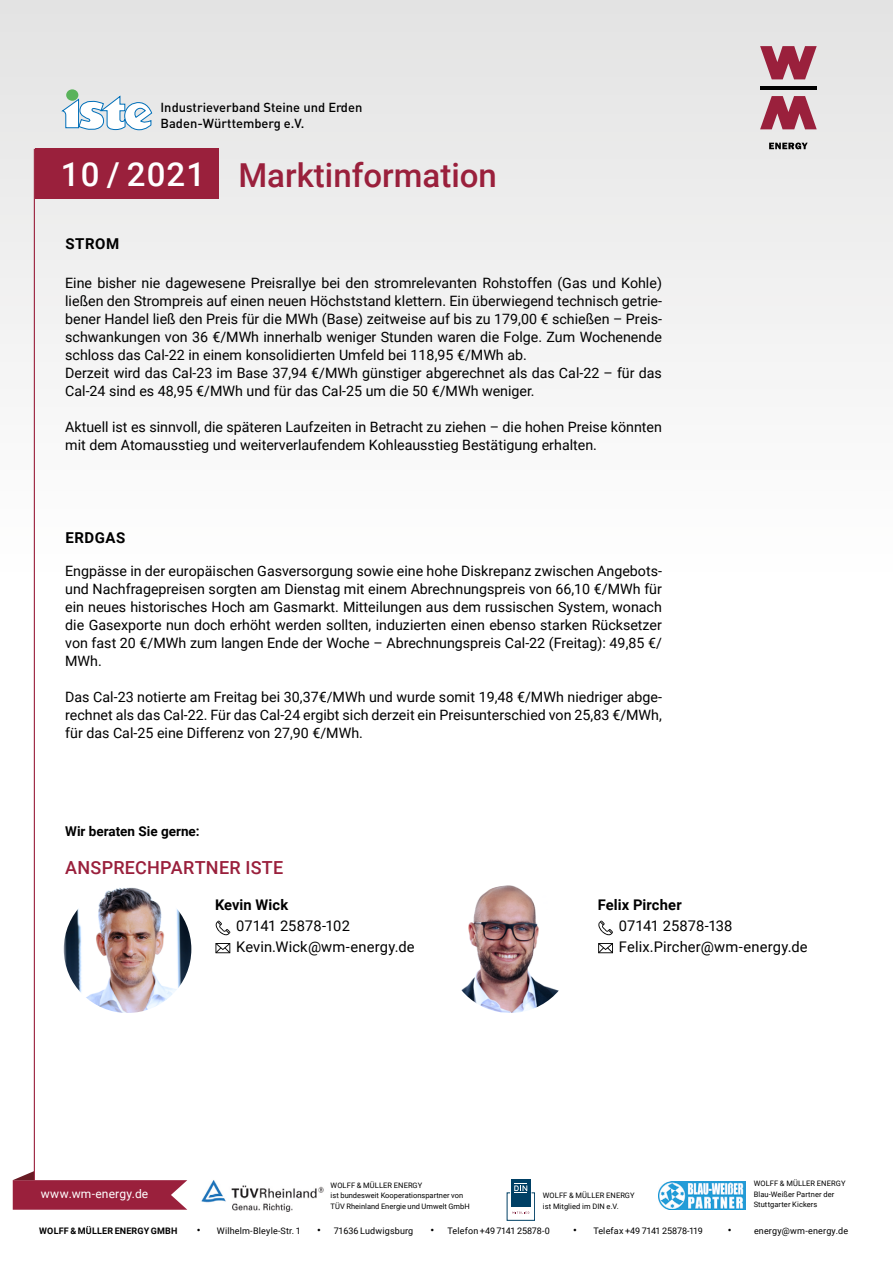
<style>
.page{position:relative;width:893px;height:1263px;background:#fff}
.page>*{position:absolute;margin:0;border:0;box-sizing:border-box;transform-origin:0 0}
.t1{font:500 33px "Roboto";color:#9a203c}
.t2{font:500 18px "Roboto";letter-spacing:.015em;color:#9a203c}
.t3{font:700 15px "Roboto";letter-spacing:.035em;color:#000}
.t4{font:14.7px/21px "Roboto";letter-spacing:.005em;color:#000}
.t5{font:700 14.7px "Roboto";letter-spacing:.005em;color:#000}
.t6{font:14.25px/18px "Roboto";color:#000}
.t7{font:700 13.5px "Roboto";color:#000}
.t8{font:500 12.9px/16px "DIN";color:#000}
.t9{font:12px "Roboto";letter-spacing:.015em;color:#fff}
.t10{font:9px "Roboto";letter-spacing:.015em;color:#000}
.t11{font:9px "Roboto";letter-spacing:-.01em;color:#000}
.t12{font:700 9px "Roboto";letter-spacing:.02em;color:#000}
.t13{font:9px "Roboto";letter-spacing:-.005em;color:#000}
.t14{font:7.5px/10.5px "Roboto";letter-spacing:.01em;color:#000}
.s1{color:#fff}
.s2{font-weight:500;font-size:10.8px}
</style>
<div class="page">
<div style="left:0;top:0;width:893px;height:1263px;background:linear-gradient(to bottom,#ebebeb,#fff)"></div>
<svg style="left:13px;top:1171px;width:174px;height:39px"></svg>
<img style="left:201px;top:1179px;width:124px;height:33px">
<img style="left:659px;top:1181px;width:86px;height:28px">
<div style="left:511px;top:1180px;width:19px;height:27px;background:#004065"></div>
<svg style="left:507px;top:1183px;width:28px;height:38px"></svg>
<hr style="left:760px;top:86px;width:57px;height:3px;background:#000">
<svg style="left:760px;top:96px;width:57px;height:33px;background:#b56678"></svg>
<svg style="left:760px;top:46px;width:57px;height:33px;background:#b46577"></svg>
<svg style="left:769px;top:143px;width:39px;height:6px"></svg>
<hr style="left:34px;top:149px;width:1px;height:1031px;background:#9a203c">
<img style="left:64px;top:885px;width:127px;height:128px;border-radius:64px">
<img style="left:446px;top:885px;width:128px;height:128px;border-radius:64px">
<svg style="left:215px;top:920px;width:15px;height:15px"></svg>
<svg style="left:215px;top:943px;width:15px;height:10px"></svg>
<svg style="left:598px;top:920px;width:15px;height:15px"></svg>
<svg style="left:598px;top:943px;width:15px;height:10px"></svg>
<div style="left:66px;top:89px;width:12px;height:12px;background:#5ab35b;border-radius:50%"></div>
<svg style="left:62px;top:95px;width:90px;height:35px"></svg>
<div style="left:35px;top:149px;width:184px;height:50px;background:#9a203c"></div>
<p class="t8" style="left:161px;top:99px;width:203px">Industrieverband Steine und Erden<br>Baden-Württemberg e.V.</p>
<h1 class="t1" style="left:61px;top:152px;width:437px"><span class="s1">10 / 2021</span> Marktinformation</h1>
<p class="t3" style="left:65px;top:234px;width:55px">STROM</p>
<p class="t6" style="left:65px;top:273px;width:598px">Eine bisher nie dagewesene Preisrallye bei den stromrelevanten Rohstoffen (Gas und Kohle) ließen den Strompreis auf einen neuen Höchststand klettern. Ein überwiegend technisch getrie&shy;bener Handel ließ den Preis für die MWh (Base) zeitweise auf bis zu 179,00 € schießen – Preis&shy;schwankungen von 36 €/MWh innerhalb weniger Stunden waren die Folge. Zum Wochenende schloss das Cal-22 in einem konsolidierten Umfeld bei 118,95 €/MWh ab.<br>Derzeit wird das Cal-23 im Base 37,94 €/MWh günstiger abgerechnet als das Cal-22 – für das Cal-24 sind es 48,95 €/MWh und für das Cal-25 um die 50 €/MWh weniger.</p>
<p class="t6" style="left:65px;top:417px;width:598px">Aktuell ist es sinnvoll, die späteren Laufzeiten in Betracht zu ziehen – die hohen Preise könnten mit dem Atomausstieg und weiterverlaufendem Kohleausstieg Bestätigung erhalten.</p>
<p class="t3" style="left:65px;top:527px;width:61px">ERDGAS</p>
<p class="t6" style="left:65px;top:561px;width:598px;text-align:justify">Engpässe in der europäischen Gasversorgung sowie eine hohe Diskrepanz zwischen Angebots&shy;und Nachfragepreisen sorgten am Dienstag mit einem Abrechnungspreis von 66,10 €/MWh für ein neues historisches Hoch am Gasmarkt. Mitteilungen aus dem russischen System, wonach die Gasexporte nun doch erhöht werden sollten, induzierten einen ebenso starken Rücksetzer von fast 20 €/MWh zum langen Ende der Woche – Abrechnungspreis Cal-22 (Freitag): 49,85 €/ MWh.</p>
<p class="t6" style="left:65px;top:687px;width:598px;text-align:justify">Das Cal-23 notierte am Freitag bei 30,37€/MWh und wurde somit 19,48 €/MWh niedriger abge&shy;rechnet als das Cal-22. Für das Cal-24 ergibt sich derzeit ein Preisunterschied von 25,83 €/MWh, für das Cal-25 eine Differenz von 27,90 €/MWh.</p>
<p class="t7" style="left:65px;top:821px;width:136px">Wir beraten Sie gerne:</p>
<p class="t2" style="left:65px;top:855px;width:220px">ANSPRECHPARTNER ISTE</p>
<p class="t5" style="left:215px;top:895px;width:75px">Kevin Wick</p>
<p class="t4" style="left:236px;top:915px;width:180px">07141 25878-102<br>Kevin.Wick@wm-energy.de</p>
<p class="t5" style="left:598px;top:895px;width:85px">Felix Pircher</p>
<p class="t4" style="left:619px;top:915px;width:190px">07141 25878-138<br>Felix.Pircher@wm-energy.de</p>
<p class="t9" style="left:41px;top:1186px;width:109px">www.wm-energy.de</p>
<p class="t14" style="left:331px;top:1179px;width:93px">WOLFF &amp; MÜLLER ENERGY</p>
<p class="t14" style="left:331px;top:1200px;width:141px">TÜV Rheinland Energie und Umwelt GmbH</p>
<p class="t14" style="left:331px;top:1190px;width:134px">ist bundesweit Kooperationspartner von</p>
<p class="t14" style="left:543px;top:1190px;width:93px">WOLFF &amp; MÜLLER ENERGY ist Mitglied im DIN e.V.</p>
<p class="t14" style="left:754px;top:1178px;width:93px">WOLFF &amp; MÜLLER ENERGY<br>Blau-Weißer Partner der<br>Stuttgarter Kickers</p>
<p class="t12" style="left:39px;top:1224px;width:140px">WOLFF &amp; MÜLLER ENERGY GMBH</p>
<p class="t10" style="left:197px;top:1224px;width:105px"><span class="s2">•</span> Wilhelm-Bleyle-Str. 1</p>
<p class="t10" style="left:317px;top:1224px;width:98px"><span class="s2">•</span> 71636 Ludwigsburg</p>
<p class="t13" style="left:431px;top:1224px;width:121px"><span class="s2">•</span> Telefon +49 7141 25878-0</p>
<p class="t11" style="left:573px;top:1224px;width:131px"><span class="s2">•</span> Telefax +49 7141 25878-119</p>
<p class="t10" style="left:728px;top:1224px;width:122px"><span class="s2">•</span> energy@wm-energy.de</p>
</div>
